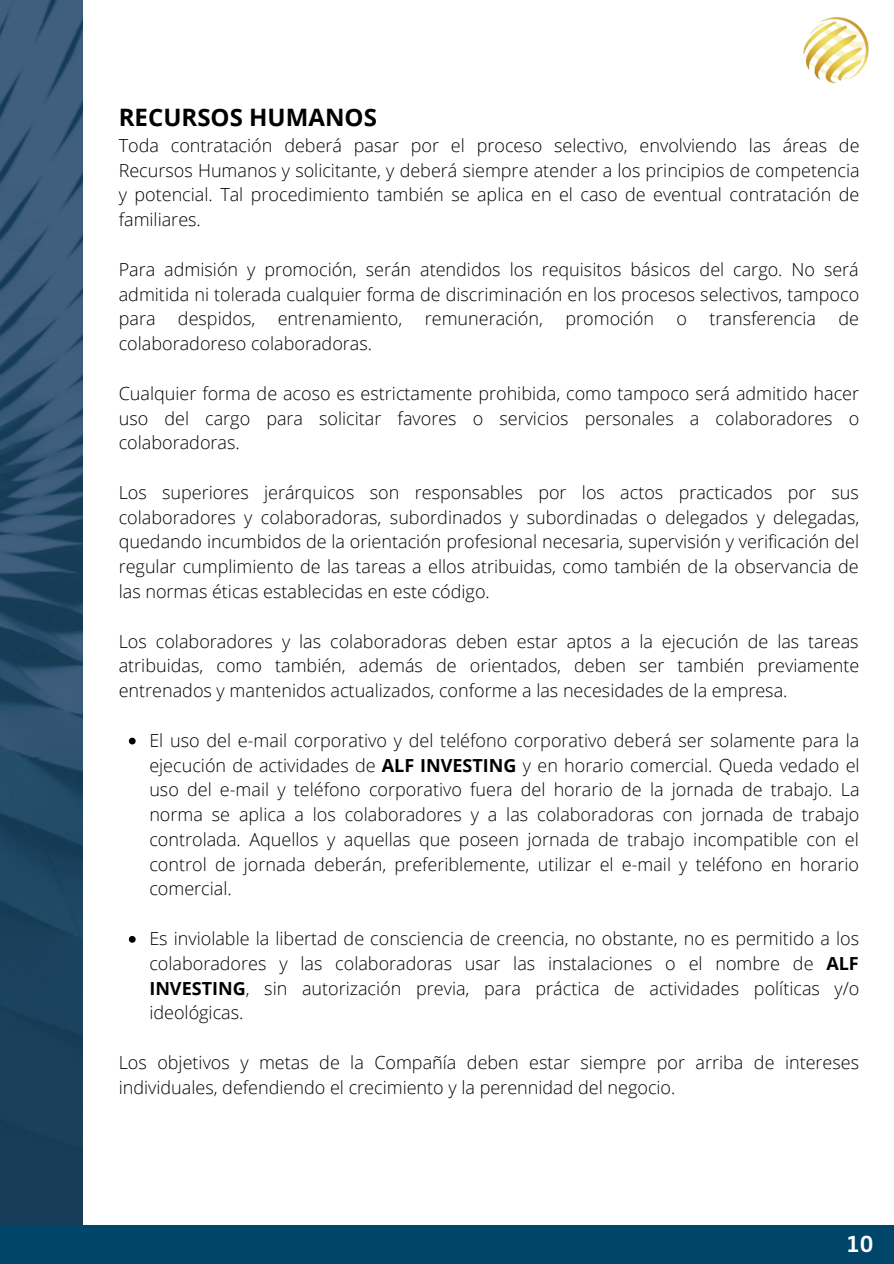
<style>
.page{position:relative;width:894px;height:1264px;background:#fff}
.page>*{position:absolute;margin:0;border:0;box-sizing:border-box;transform-origin:0 0}
.t1{font:700 24px "Open Sans";color:#000}
.t2{font:500 21.75px "Neo Sans Pro";color:#fff}
.t3{font:300 18px/24.8px "Open Sans";color:#000;text-align:justify}
.s1{font-weight:700}
</style>
<div class="page">
<img style="left:803px;top:17px;width:66px;height:67px">
<img style="left:0;top:0;width:82px;height:1224px">
<svg style="left:129px;top:737px;width:7px;height:7px"></svg>
<svg style="left:129px;top:936px;width:7px;height:6px"></svg>
<div style="left:0;top:1224px;width:893px;height:39px;background:#00456a"></div>
<h1 class="t1" style="left:119px;top:100px;width:259px">RECURSOS HUMANOS</h1>
<p class="t3" style="left:119px;top:132px;width:742px">Toda contratación deberá pasar por el proceso selectivo, envolviendo las áreas de Recursos Humanos y solicitante, y deberá siempre atender a los principios de competencia y potencial. Tal procedimiento también se aplica en el caso de eventual contratación de familiares.</p>
<p class="t3" style="left:119px;top:256px;width:741px">Para admisión y promoción, serán atendidos los requisitos básicos del cargo. No será admitida ni tolerada cualquier forma de discriminación en los procesos selectivos, tampoco para despidos, entrenamiento,</p>
<p class="t3" style="left:424px;top:306px;width:435px">remuneración, promoción o transferencia de</p>
<p class="t3" style="left:119px;top:331px;width:255px">colaboradoreso colaboradoras.</p>
<p class="t3" style="left:119px;top:380px;width:742px">Cualquier forma de acoso es estrictamente prohibida, como tampoco será admitido hacer uso del cargo para solicitar favores o servicios personales a colaboradores o colaboradoras.</p>
<p class="t3" style="left:119px;top:479px;width:741px">Los superiores jerárquicos son responsables por los actos practicados por sus colaboradores y colaboradoras, subordinados y subordinadas o delegados y delegadas, quedando incumbidos de la orientación profesional necesaria, supervisión y verificación del regular cumplimiento de las tareas a ellos atribuidas, como también de la observancia de las normas éticas establecidas en este código.</p>
<p class="t3" style="left:119px;top:628px;width:741px">Los colaboradores y las colaboradoras deben estar aptos a la ejecución de las tareas atribuidas, como también, además de orientados, deben ser también previamente entrenados y mantenidos actualizados, conforme a las necesidades de la empresa.</p>
<p class="t3" style="left:149px;top:727px;width:711px">El uso del e-mail corporativo y del teléfono corporativo deberá ser solamente para la ejecución de actividades de <span class="s1">ALF INVESTING</span> y en horario comercial. Queda vedado el uso del e-mail y teléfono corporativo fuera del horario de la jornada de trabajo. La norma se aplica a los colaboradores y a las colaboradoras con jornada de trabajo controlada. Aquellos y aquellas que poseen jornada de trabajo incompatible con el control de jornada deberán, preferiblemente, utilizar el e-mail y teléfono en horario comercial.</p>
<p class="t3" style="left:149px;top:925px;width:711px">Es inviolable la libertad de consciencia de creencia, no obstante, no es permitido a los colaboradores y las colaboradoras usar las instalaciones o el nombre de <span class="s1">ALF INVESTING</span>, sin autorización previa, para práctica de actividades políticas y/o ideológicas.</p>
<p class="t3" style="left:119px;top:1049px;width:741px">Los objetivos y metas de la Compañía deben estar siempre por arriba de intereses individuales, defendiendo el crecimiento y la perennidad del negocio.</p>
<p class="t2" style="left:845px;top:1234px;width:29px">10</p>
</div>
